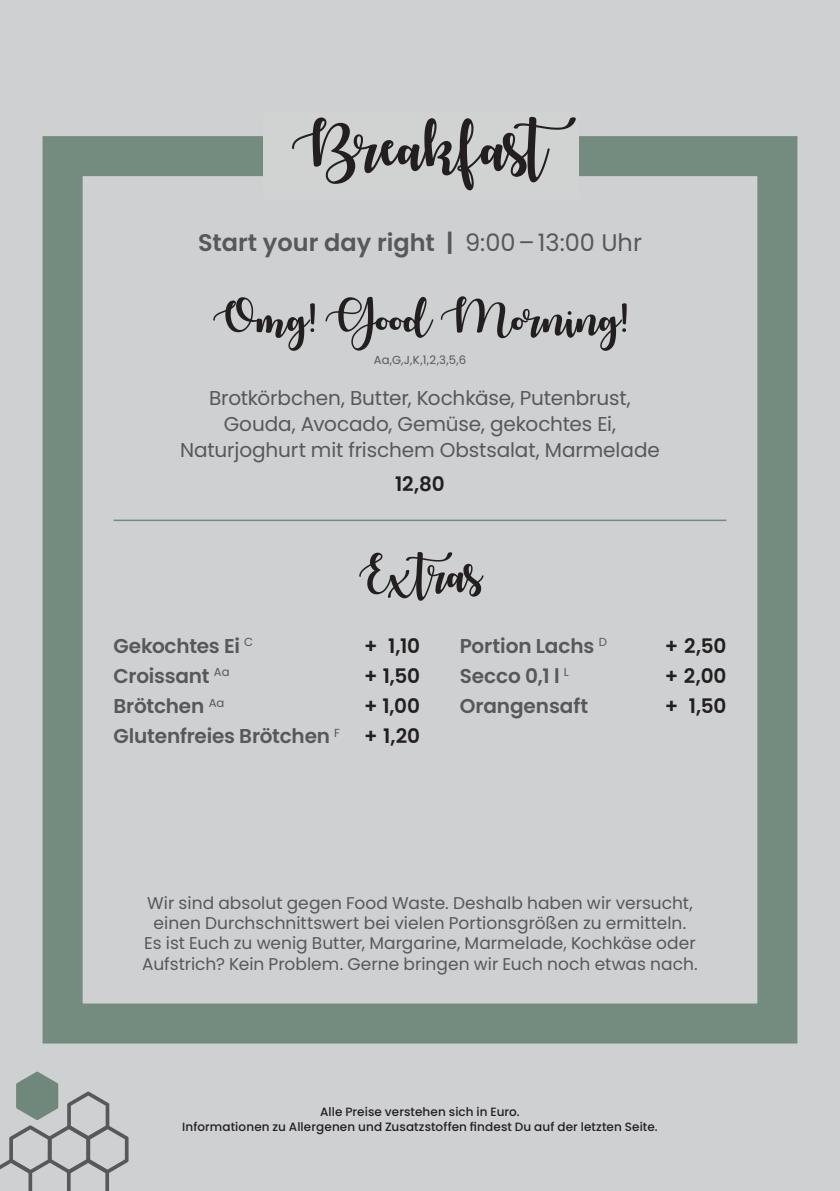
<style>
.page{position:relative;width:840px;height:1191px;background:#fff}
.page>*{position:absolute;margin:0;border:0;box-sizing:border-box;transform-origin:0 0}
.t1{font:600 24px "Poppins";color:#57585a}
.t2{font:20px/26px "Poppins";letter-spacing:-.005em;color:#57585a;text-align:center}
.t3{font:600 20px/30.2px "Poppins";letter-spacing:-.01em;color:#57585a;text-align:right}
.t4{font:600 20px "Poppins";letter-spacing:-.01em;color:#231f20}
.t5{font:17px/20.4px "Poppins";color:#57585a;text-align:center}
.t6{font:500 12px/14.4px "Poppins";letter-spacing:.01em;color:#231f20;text-align:center}
.t7{font:11.6px "Poppins";color:#57585a}
.s1{font-weight:400}
.s2{color:#231f20}
</style>
<div class="page">
<div style="left:0;top:0;width:839px;height:1191px;background:#ced0d1"></div>
<svg style="left:0;top:1071px;width:128px;height:120px"></svg>
<div style="left:43px;top:136px;width:754px;height:907px;border:40px solid #748b80"></div>
<div style="left:264px;top:113px;width:314px;height:85px;background:#d1d2d2"></div>
<hr style="left:113px;top:519px;width:613px;height:2px;background:#748b80">
<svg style="left:292px;top:117px;width:283px;height:73px"></svg>
<svg style="left:213px;top:297px;width:101px;height:54px"></svg>
<svg style="left:325px;top:297px;width:108px;height:53px"></svg>
<svg style="left:440px;top:296px;width:186px;height:55px"></svg>
<svg style="left:359px;top:552px;width:124px;height:49px"></svg>
<h1 class="t1" style="left:198px;top:228px;width:445px">Start your day right | <span class="s1">9:00–13:00 Uhr</span></h1>
<p class="t7" style="left:373px;top:353px;width:94px">Aa,G,J,K,1,2,3,5,6</p>
<p class="t2" style="left:180px;top:385px;width:481px">Brotkörbchen, Butter, Kochkäse, Putenbrust,<br>Gouda, Avocado, Gemüse, gekochtes Ei,<br>Naturjoghurt mit frischem Obstsalat, Marmelade</p>
<p class="t4" style="left:395px;top:473px;width:51px">12,80</p>
<p class="t3" style="left:113px;top:630px;width:141px">Gekochtes Ei <sup>C</sup></p>
<p class="t4" style="left:364px;top:634px;width:57px">+ 1,10</p>
<p class="t3" style="left:113px;top:661px;width:117px">Croissant <sup>Aa</sup></p>
<p class="t4" style="left:364px;top:664px;width:57px">+ 1,50</p>
<p class="t3" style="left:113px;top:691px;width:112px">Brötchen <sup>Aa</sup></p>
<p class="t3" style="left:113px;top:691px;width:308px"><span class="s2">+ 1,00<br></span>Glutenfreies Brötchen <sup>F</sup> <span class="s2">+ 1,20</span></p>
<p class="t3" style="left:459px;top:630px;width:149px">Portion Lachs <sup>D</sup></p>
<p class="t4" style="left:664px;top:634px;width:63px">+ 2,50</p>
<p class="t3" style="left:459px;top:661px;width:111px">Secco 0,1 l <sup>L</sup></p>
<p class="t4" style="left:664px;top:664px;width:63px">+ 2,00</p>
<p class="t3" style="left:459px;top:691px;width:130px">Orangensaft</p>
<p class="t4" style="left:664px;top:694px;width:63px">+ 1,50</p>
<p class="t5" style="left:142px;top:892px;width:556px">Wir sind absolut gegen Food Waste. Deshalb haben wir versucht, einen Durchschnittswert bei vielen Portionsgrößen zu ermitteln.<br>Es ist Euch zu wenig Butter, Margarine, Marmelade, Kochkäse oder Aufstrich? Kein Problem. Gerne bringen wir Euch noch etwas nach.</p>
<p class="t6" style="left:182px;top:1105px;width:476px">Alle Preise verstehen sich in Euro.<br>Informationen zu Allergenen und Zusatzstoffen findest Du auf der letzten Seite.</p>
</div>
